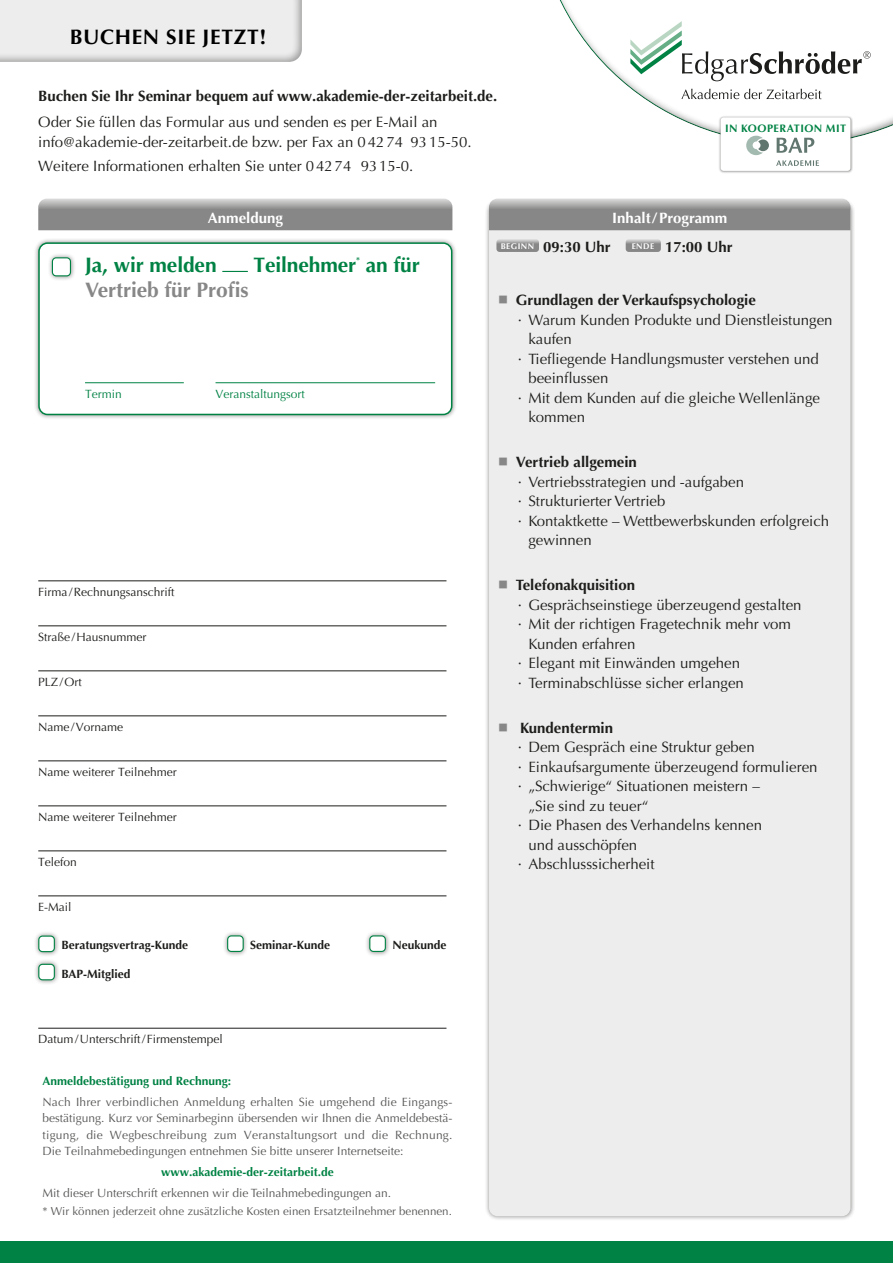
<style>
.page{position:relative;width:893px;height:1263px;background:#fff}
.page>*{position:absolute;margin:0;border:0;box-sizing:border-box;transform-origin:0 0}
.t1{font:700 21px "Optima";letter-spacing:-.005em;color:#008244}
.t2{font:700 21px "Optima";letter-spacing:-.005em;color:#878787}
.t3{font:700 21px "Optima";letter-spacing:.03em;color:#000}
.t4{font:15px/19.5px "Optima";color:#1d1d1b}
.t5{font:700 15px "Optima";color:#1d1d1b}
.t6{font:700 15px "Optima";color:#fff}
.t7{font:12px/16.5px "Optima";color:#575756;text-align:justify}
.t8{font:12px "Optima";color:#1d1d1b}
.t9{font:700 12px "Optima";color:#008244}
.t10{font:700 12px "Optima";color:#1d1d1b}
.t11{font:12px "Optima";color:#008244}
.t12{font:11.55px "Optima";color:#575756}
.t13{font:700 10.8px "Optima";letter-spacing:.035em;color:#008244}
.t14{font:700 8.7px "Optima";color:#008244}
</style>
<div class="page">
<div style="left:34px;top:238px;width:423px;height:182px;background:#1d1d1b;opacity:.5"></div>
<div style="left:39px;top:243px;width:413px;height:171px;background:#fff;border-radius:9px"></div>
<div style="left:38px;top:242px;width:414px;height:173px;border:2px solid #008244;border-radius:9px"></div>
<div style="left:0;top:1242px;width:893px;height:21px;background:#008244"></div>
<svg style="left:222px;top:271px;width:26px;height:1px"></svg>
<div style="left:484px;top:198px;width:371px;height:1023px;background:#1d1d1b;opacity:.5"></div>
<div style="left:489px;top:203px;width:361px;height:1013px;background:#ededed;border-radius:9px"></div>
<svg style="left:489px;top:199px;width:361px;height:31px;background:#959595"></svg>
<svg style="left:38px;top:199px;width:414px;height:31px;background:#959595"></svg>
<div style="left:34px;top:931px;width:25px;height:26px;background:#1d1d1b;opacity:.5"></div>
<div style="left:39px;top:936px;width:15px;height:16px;background:#fff;border-radius:4px"></div>
<div style="left:38px;top:935px;width:17px;height:17px;border:1px solid #008244;border-radius:4px"></div>
<div style="left:34px;top:959px;width:25px;height:26px;background:#1d1d1b;opacity:.5"></div>
<div style="left:39px;top:964px;width:15px;height:16px;background:#fff;border-radius:4px"></div>
<div style="left:38px;top:964px;width:17px;height:16px;border:1px solid #008244;border-radius:4px"></div>
<div style="left:222px;top:931px;width:26px;height:25px;background:#1d1d1b;opacity:.5"></div>
<div style="left:228px;top:936px;width:15px;height:15px;background:#fff;border-radius:4px"></div>
<div style="left:227px;top:935px;width:17px;height:17px;border:1px solid #008244;border-radius:4px"></div>
<div style="left:365px;top:931px;width:25px;height:25px;background:#1d1d1b;opacity:.5"></div>
<div style="left:370px;top:936px;width:15px;height:15px;background:#fff;border-radius:4px"></div>
<div style="left:369px;top:935px;width:17px;height:17px;border:1px solid #008244;border-radius:4px"></div>
<hr style="left:38px;top:580px;width:408px;height:1px;background:#1d1d1b">
<hr style="left:38px;top:625px;width:408px;height:1px;background:#1d1d1b">
<hr style="left:38px;top:670px;width:408px;height:1px;background:#1d1d1b">
<hr style="left:38px;top:715px;width:408px;height:1px;background:#1d1d1b">
<hr style="left:38px;top:760px;width:408px;height:1px;background:#1d1d1b">
<hr style="left:38px;top:805px;width:408px;height:1px;background:#1d1d1b">
<hr style="left:38px;top:850px;width:408px;height:1px;background:#1d1d1b">
<hr style="left:38px;top:895px;width:408px;height:1px;background:#1d1d1b">
<hr style="left:38px;top:1028px;width:408px;height:1px;background:#1d1d1b">
<div style="left:47px;top:253px;width:29px;height:28px;background:#1d1d1b;opacity:.5"></div>
<div style="left:52px;top:258px;width:18px;height:18px;background:#fff;border-radius:4px"></div>
<div style="left:52px;top:257px;width:19px;height:19px;border:1px solid #008244;border-radius:4px"></div>
<hr style="left:85px;top:382px;width:99px;height:1px;background:#008244">
<hr style="left:216px;top:382px;width:219px;height:1px;background:#008244">
<div style="left:0;top:0;width:304px;height:63px;background:#1d1d1b;opacity:.4"></div>
<svg style="left:496px;top:239px;width:43px;height:13px"></svg>
<svg style="left:626px;top:239px;width:35px;height:13px"></svg>
<svg style="left:630px;top:21px;width:241px;height:60px"></svg>
<svg style="left:681px;top:89px;width:141px;height:10px"></svg>
<div style="left:718px;top:115px;width:135px;height:58px;background:#1d1d1b;opacity:.5"></div>
<div style="left:721px;top:117px;width:129px;height:54px;background:#fff;border-radius:3px"></div>
<svg style="left:746px;top:136px;width:23px;height:19px"></svg>
<svg style="left:777px;top:138px;width:37px;height:15px"></svg>
<svg style="left:776px;top:160px;width:43px;height:6px"></svg>
<h1 class="t3" style="left:70px;top:24px;width:198px">BUCHEN SIE JETZT!</h1>
<p class="t5" style="left:38px;top:88px;width:460px">Buchen Sie Ihr Seminar bequem auf www.akademie-der-zeitarbeit.de.</p>
<p class="t4" style="left:38px;top:113px;width:435px">Oder Sie füllen das Formular aus und senden es per E-Mail an info@akademie-der-zeitarbeit.de bzw. per Fax an 04274 9315-50.</p>
<p class="t4" style="left:38px;top:156px;width:377px">Weitere Informationen erhalten Sie unter 04274 9315-0.</p>
<p class="t13" style="left:725px;top:122px;width:123px">IN KOOPERATION MIT</p>
<p class="t6" style="left:208px;top:209px;width:77px">Anmeldung</p>
<p class="t6" style="left:612px;top:209px;width:116px">Inhalt / Programm</p>
<h1 class="t1" style="left:85px;top:253px;width:133px">Ja, wir melden</h1>
<h1 class="t1" style="left:253px;top:253px;width:104px">Teilnehmer</h1>
<p class="t14" style="left:356px;top:254px;width:5px">*</p>
<h1 class="t1" style="left:366px;top:253px;width:55px">an für</h1>
<h1 class="t2" style="left:85px;top:278px;width:165px">Vertrieb für Profis</h1>
<p class="t11" style="left:85px;top:387px;width:38px">Termin</p>
<p class="t11" style="left:216px;top:387px;width:91px">Veranstaltungsort</p>
<p class="t8" style="left:38px;top:585px;width:138px">Firma/Rechnungsanschrift</p>
<p class="t8" style="left:38px;top:630px;width:110px">Straße/Hausnummer</p>
<p class="t8" style="left:38px;top:675px;width:45px">PLZ/Ort</p>
<p class="t8" style="left:38px;top:720px;width:87px">Name /Vorname</p>
<p class="t8" style="left:38px;top:765px;width:140px">Name weiterer Teilnehmer</p>
<p class="t8" style="left:38px;top:810px;width:140px">Name weiterer Teilnehmer</p>
<p class="t8" style="left:38px;top:855px;width:40px">Telefon</p>
<p class="t8" style="left:38px;top:900px;width:35px">E-Mail</p>
<p class="t10" style="left:61px;top:938px;width:128px">Beratungsvertrag-Kunde</p>
<p class="t10" style="left:61px;top:966px;width:70px">BAP-Mitglied</p>
<p class="t8" style="left:38px;top:1032px;width:186px">Datum/Unterschrift/Firmenstempel</p>
<p class="t10" style="left:250px;top:938px;width:82px">Seminar-Kunde</p>
<p class="t10" style="left:392px;top:938px;width:56px">Neukunde</p>
<p class="t9" style="left:43px;top:1074px;width:190px">Anmeldebestätigung und Rechnung:</p>
<p class="t7" style="left:43px;top:1093px;width:411px">Nach Ihrer verbindlichen Anmeldung erhalten Sie umgehend die Eingangs&shy;bestätigung. Kurz vor Seminarbeginn übersenden wir Ihnen die Anmeldebestä&shy;tigung, die Wegbeschreibung zum Veranstaltungsort und die Rechnung.<br>Die Teilnahmebedingungen entnehmen Sie bitte unserer Internetseite:</p>
<p class="t9" style="left:161px;top:1165px;width:174px">www.akademie-der-zeitarbeit.de</p>
<p class="t7" style="left:43px;top:1184px;width:350px">Mit dieser Unterschrift erkennen wir die Teilnahmebedingungen an.</p>
<p class="t12" style="left:43px;top:1204px;width:411px">* Wir können jederzeit ohne zusätzliche Kosten einen Ersatzteilnehmer benennen.</p>
<p class="t5" style="left:501px;top:238px;width:111px"><sup>BEGINN</sup> 09:30 Uhr</p>
<p class="t5" style="left:632px;top:238px;width:102px"><sup>ENDE</sup> 17:00 Uhr</p>
<p class="t5" style="left:516px;top:291px;width:241px">Grundlagen der Verkaufspsychologie</p>
<p class="t4" style="left:518px;top:310px;width:316px">· Warum Kunden Produkte und Dienstleistungen</p>
<p class="t4" style="left:528px;top:329px;width:45px">kaufen</p>
<p class="t4" style="left:518px;top:349px;width:303px">· Tiefliegende Handlungsmuster verstehen und</p>
<p class="t4" style="left:528px;top:368px;width:82px">beeinflussen</p>
<p class="t4" style="left:518px;top:388px;width:304px">· Mit dem Kunden auf die gleiche Wellenlänge</p>
<p class="t4" style="left:528px;top:407px;width:58px">kommen</p>
<p class="t5" style="left:516px;top:453px;width:122px">Vertrieb allgemein</p>
<p class="t4" style="left:518px;top:472px;width:228px">· Vertriebsstrategien und -aufgaben</p>
<p class="t4" style="left:518px;top:491px;width:149px">· Strukturierter Vertrieb</p>
<p class="t4" style="left:518px;top:511px;width:313px">· Kontaktkette – Wettbewerbskunden erfolgreich</p>
<p class="t4" style="left:528px;top:530px;width:65px">gewinnen</p>
<p class="t5" style="left:516px;top:576px;width:121px">Telefonakquisition</p>
<p class="t4" style="left:518px;top:595px;width:285px">· Gesprächseinstiege überzeugend gestalten</p>
<p class="t4" style="left:518px;top:614px;width:275px">· Mit der richtigen Fragetechnik mehr vom</p>
<p class="t4" style="left:528px;top:634px;width:109px">Kunden erfahren</p>
<p class="t4" style="left:518px;top:653px;width:224px">· Elegant mit Einwänden umgehen</p>
<p class="t4" style="left:518px;top:673px;width:228px">· Terminabschlüsse sicher erlangen</p>
<p class="t5" style="left:520px;top:719px;width:94px">Kundentermin</p>
<p class="t4" style="left:518px;top:737px;width:239px">· Dem Gespräch eine Struktur geben</p>
<p class="t4" style="left:518px;top:757px;width:301px">· Einkaufsargumente überzeugend formulieren</p>
<p class="t4" style="left:518px;top:776px;width:244px">· „Schwierige“ Situationen meistern –</p>
<p class="t4" style="left:528px;top:796px;width:122px">„Sie sind zu teuer“</p>
<p class="t4" style="left:518px;top:815px;width:246px">· Die Phasen des Verhandelns kennen</p>
<p class="t4" style="left:528px;top:835px;width:110px">und ausschöpfen</p>
<p class="t4" style="left:518px;top:854px;width:138px">· Abschlusssicherheit</p>
</div>
